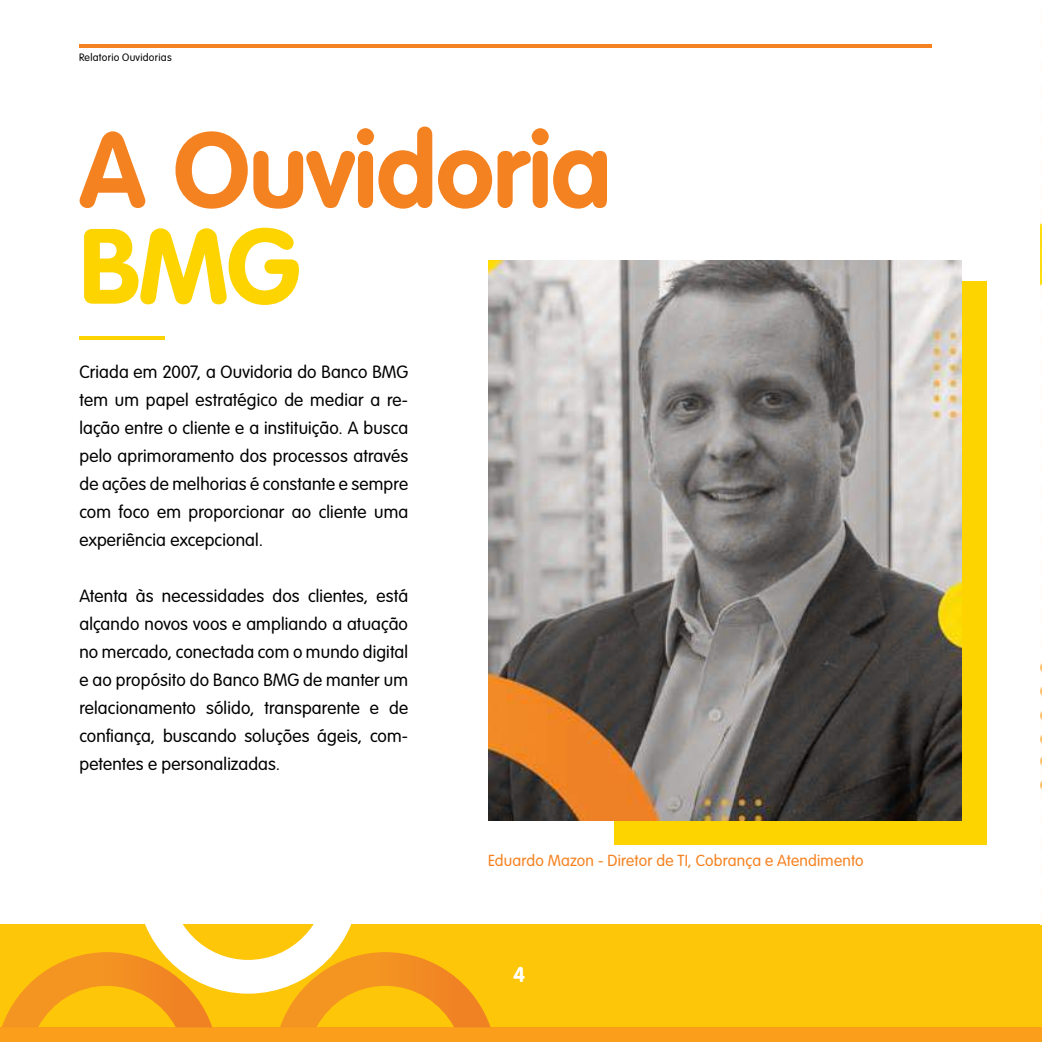
<style>
.page{position:relative;width:1042px;height:1042px;background:#fff}
.page>*{position:absolute;margin:0;border:0;box-sizing:border-box;transform-origin:0 0}
.t1{font:700 105px "VAG Rounded Std";letter-spacing:-.01em;color:#f58221}
.t2{font:700 105px "VAG Rounded Std";color:#fdd400}
.t3{font:700 21px "VAG Rounded Std";color:#fff}
.t4{font:300 17.5px/28px "VAG Rounded Std";letter-spacing:.01em;color:#000;text-align:justify}
.t5{font:300 15.75px "VAG Rounded Std";letter-spacing:.01em;color:#f58221}
.t6{font:300 10.5px "VAG Rounded Std";letter-spacing:.03em;color:#000}
</style>
<div class="page">
<div style="left:0;top:997px;width:1042px;height:45px;background:#fa9e1c"></div>
<div style="left:0;top:924px;width:1041px;height:103px;background:#fdc608"></div>
<svg style="left:2px;top:924px;width:489px;height:103px"></svg>
<hr style="left:79px;top:45px;width:853px;height:3px;background:#f58221">
<div style="left:614px;top:281px;width:372px;height:564px;background:#fdd400"></div>
<img style="left:1041px;top:223px;width:1px;height:567px">
<hr style="left:79px;top:336px;width:85px;height:4px;background:#fdd400">
<img style="left:488px;top:260px;width:473px;height:560px">
<p class="t6" style="left:79px;top:51px;width:94px">Relatorio Ouvidorias</p>
<h1 class="t1" style="left:79px;top:109px;width:533px">A Ouvidoria</h1>
<h1 class="t2" style="left:79px;top:205px;width:223px">BMG</h1>
<p class="t4" style="left:79px;top:359px;width:330px">Criada em 2007, a Ouvidoria do Banco BMG tem um papel estratégico de mediar a re&shy;lação entre o cliente e a instituição. A busca pelo aprimoramento dos processos através de ações de melhorias é constante e sempre com foco em proporcionar ao cliente uma experiência excepcional.</p>
<p class="t4" style="left:79px;top:583px;width:330px">Atenta às necessidades dos clientes, está alçando novos voos e ampliando a atuação no mercado, conectada com o mundo digital e ao propósito do Banco BMG de manter um relacionamento sólido, transparente e de confiança, buscando soluções ágeis, com&shy;petentes e personalizadas.</p>
<p class="t5" style="left:488px;top:851px;width:377px">Eduardo Mazon - Diretor de TI, Cobrança e Atendimento</p>
<p class="t3" style="left:513px;top:962px;width:14px">4</p>
</div>
